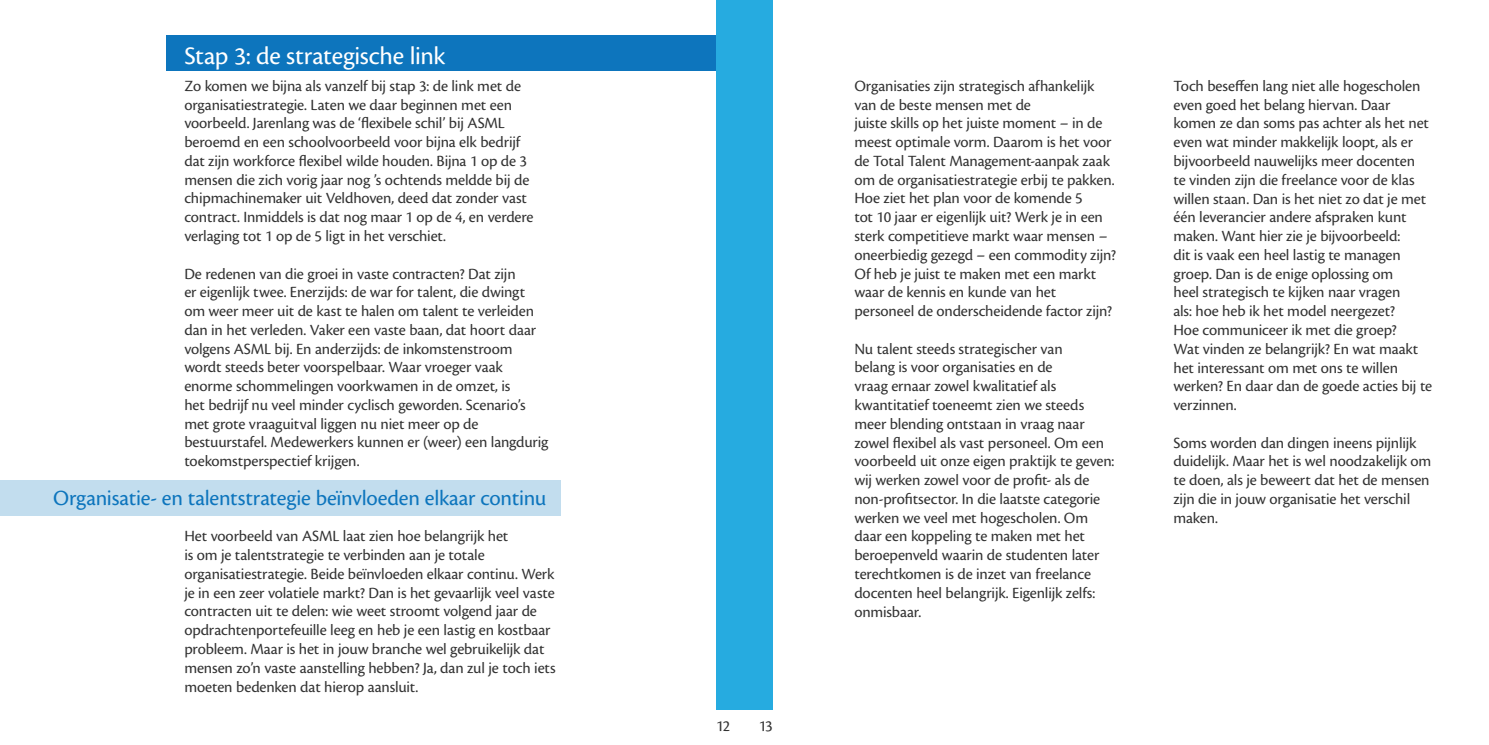
<style>
.page{position:relative;width:1489px;height:745px;background:#fff}
.page>*{position:absolute;margin:0;border:0;box-sizing:border-box;transform-origin:0 0}
.t1{font:26.25px "Cronos Pro";letter-spacing:-.01em;color:#fff}
.t2{font:22.5px "Cronos Pro";letter-spacing:-.01em;color:#0d75bd}
.t3{font:16.25px/18.8px "Cronos Pro";letter-spacing:-.01em;color:#323232}
</style>
<div class="page">
<div style="left:716px;top:0;width:56px;height:709px;background:#26abe0"></div>
<div style="left:167px;top:35px;width:549px;height:36px;background:#0d75bd"></div>
<div style="left:0;top:479px;width:560px;height:36px;background:#c2ddee"></div>
<h1 class="t1" style="left:184px;top:41px;width:262px">Stap 3: de strategische link</h1>
<p class="t3" style="left:184px;top:76px;width:351px">Zo komen we bijna als vanzelf bij stap 3: de link met de organisatiestrategie. Laten we daar beginnen met een voorbeeld. Jarenlang was de ‘flexibele schil’ bij ASML beroemd en een schoolvoorbeeld voor bijna elk bedrijf dat zijn workforce flexibel wilde houden. Bijna 1 op de 3 mensen die zich vorig jaar nog ’s ochtends meldde bij de chipmachinemaker uit Veldhoven, deed dat zonder vast contract. Inmiddels is dat nog maar 1 op de 4, en verdere verlaging tot 1 op de 5 ligt in het verschiet.</p>
<p class="t3" style="left:184px;top:264px;width:365px">De redenen van die groei in vaste contracten? Dat zijn<br>er eigenlijk twee. Enerzijds: de war for talent, die dwingt om weer meer uit de kast te halen om talent te verleiden dan in het verleden. Vaker een vaste baan, dat hoort daar volgens ASML bij. En anderzijds: de inkomstenstroom wordt steeds beter voorspelbaar. Waar vroeger vaak enorme schommelingen voorkwamen in de omzet, is<br>het bedrijf nu veel minder cyclisch geworden. Scenario’s met grote vraaguitval liggen nu niet meer op de bestuurstafel. Medewerkers kunnen er (weer) een langdurig toekomstperspectief krijgen.</p>
<h2 class="t2" style="left:53px;top:484px;width:494px">Organisatie- en talentstrategie beïnvloeden elkaar continu</h2>
<p class="t3" style="left:184px;top:526px;width:373px">Het voorbeeld van ASML laat zien hoe belangrijk het<br>is om je talentstrategie te verbinden aan je totale organisatiestrategie. Beide beïnvloeden elkaar continu. Werk je in een zeer volatiele markt? Dan is het gevaarlijk veel vaste contracten uit te delen: wie weet stroomt volgend jaar de opdrachtenportefeuille leeg en heb je een lastig en kostbaar probleem. Maar is het in jouw branche wel gebruikelijk dat mensen zo’n vaste aanstelling hebben? Ja, dan zul je toch iets moeten bedenken dat hierop aansluit.</p>
<p class="t3" style="left:716px;top:716px;width:16px">12</p>
<p class="t3" style="left:758px;top:716px;width:16px">13</p>
<p class="t3" style="left:854px;top:76px;width:263px">Organisaties zijn strategisch afhankelijk van de beste mensen met de<br>juiste skills op het juiste moment – in de meest optimale vorm. Daarom is het voor de Total Talent Management-aanpak zaak om de organisatiestrategie erbij te pakken.<br>Hoe ziet het plan voor de komende 5<br>tot 10 jaar er eigenlijk uit? Werk je in een sterk competitieve markt waar mensen – oneerbiedig gezegd – een commodity zijn?<br>Of heb je juist te maken met een markt waar de kennis en kunde van het personeel de onderscheidende factor zijn?</p>
<p class="t3" style="left:854px;top:339px;width:261px">Nu talent steeds strategischer van<br>belang is voor organisaties en de<br>vraag ernaar zowel kwalitatief als kwantitatief toeneemt zien we steeds meer blending ontstaan in vraag naar zowel flexibel als vast personeel. Om een voorbeeld uit onze eigen praktijk te geven: wij werken zowel voor de profit- als de non-profitsector. In die laatste categorie werken we veel met hogescholen. Om daar een koppeling te maken met het beroepenveld waarin de studenten later terechtkomen is de inzet van freelance docenten heel belangrijk. Eigenlijk zelfs: onmisbaar.</p>
<p class="t3" style="left:1173px;top:76px;width:260px">Toch beseffen lang niet alle hogescholen even goed het belang hiervan. Daar komen ze dan soms pas achter als het net even wat minder makkelijk loopt, als er bijvoorbeeld nauwelijks meer docenten<br>te vinden zijn die freelance voor de klas willen staan. Dan is het niet zo dat je met één leverancier andere afspraken kunt maken. Want hier zie je bijvoorbeeld:<br>dit is vaak een heel lastig te managen groep. Dan is de enige oplossing om<br>heel strategisch te kijken naar vragen<br>als: hoe heb ik het model neergezet?<br>Hoe communiceer ik met die groep?<br>Wat vinden ze belangrijk? En wat maakt het interessant om met ons te willen werken? En daar dan de goede acties bij te verzinnen.</p>
<p class="t3" style="left:1173px;top:433px;width:259px">Soms worden dan dingen ineens pijnlijk duidelijk. Maar het is wel noodzakelijk om te doen, als je beweert dat het de mensen zijn die in jouw organisatie het verschil maken.</p>
</div>
